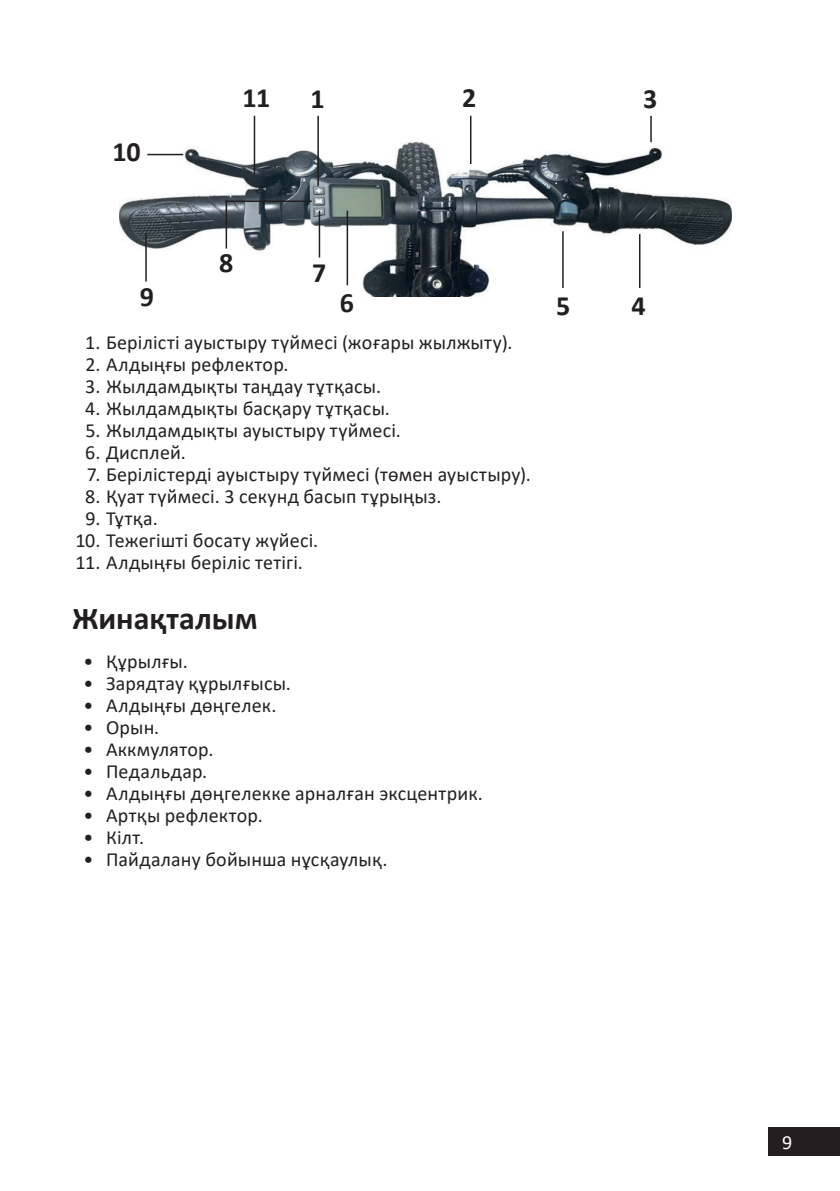
<style>
.page{position:relative;width:840px;height:1191px;background:#fff}
.page>*{position:absolute;margin:0;border:0;box-sizing:border-box;transform-origin:0 0}
.t1{font:700 32px "Calibri";color:#231f20}
.t2{font:700 28px "Calibri";color:#231f20}
.t3{font:20px "Calibri";letter-spacing:.01em;color:#231f20}
.t4{font:20px "Calibri";color:#fff}
</style>
<div class="page">
<div style="left:767px;top:1126px;width:72px;height:29px;background:#231f20"></div>
<img style="left:119px;top:142px;width:612px;height:155px">
<hr style="left:469px;top:116px;width:2px;height:48px;background:#231f20">
<svg style="left:650px;top:116px;width:1px;height:26px"></svg>
<hr style="left:562px;top:231px;width:1px;height:57px;background:#231f20">
<hr style="left:638px;top:234px;width:2px;height:54px;background:#231f20">
<hr style="left:317px;top:116px;width:2px;height:70px;background:#231f20">
<hr style="left:346px;top:211px;width:2px;height:74px;background:#231f20">
<hr style="left:253px;top:116px;width:2px;height:57px;background:#231f20">
<hr style="left:147px;top:154px;width:36px;height:1px;background:#231f20">
<hr style="left:145px;top:233px;width:2px;height:48px;background:#231f20">
<hr style="left:318px;top:211px;width:2px;height:46px;background:#231f20">
<hr style="left:225px;top:200px;width:86px;height:2px;background:#231f20">
<hr style="left:225px;top:200px;width:2px;height:48px;background:#231f20">
<h2 class="t2" style="left:113px;top:132px;width:29px">10</h2>
<h2 class="t2" style="left:140px;top:277px;width:16px">9</h2>
<h2 class="t2" style="left:242px;top:77px;width:29px">11</h2>
<h2 class="t2" style="left:310px;top:79px;width:16px">1</h2>
<h2 class="t2" style="left:462px;top:77px;width:16px">2</h2>
<h2 class="t2" style="left:643px;top:79px;width:16px">3</h2>
<h2 class="t2" style="left:219px;top:243px;width:16px">8</h2>
<h2 class="t2" style="left:312px;top:253px;width:16px">7</h2>
<h2 class="t2" style="left:339px;top:283px;width:16px">6</h2>
<h2 class="t2" style="left:556px;top:285px;width:16px">5</h2>
<h2 class="t2" style="left:631px;top:285px;width:16px">4</h2>
<p class="t3" style="left:85px;top:328px;width:428px">1. Берілісті ауыстыру түймесі (жоғары жылжыту).</p>
<p class="t3" style="left:85px;top:350px;width:205px">2. Алдыңғы рефлектор.</p>
<p class="t3" style="left:85px;top:372px;width:297px">3. Жылдамдықты таңдау тұтқасы.</p>
<p class="t3" style="left:85px;top:394px;width:306px">4. Жылдамдықты басқару тұтқасы.</p>
<p class="t3" style="left:85px;top:416px;width:317px">5. Жылдамдықты ауыстыру түймесі.</p>
<p class="t3" style="left:85px;top:438px;width:102px">6. Дисплей.</p>
<p class="t3" style="left:87px;top:460px;width:445px">7. Берілістерді ауыстыру түймесі (төмен ауыстыру).</p>
<p class="t3" style="left:85px;top:482px;width:357px">8. Қуат түймесі. 3 секунд басып тұрыңыз.</p>
<p class="t3" style="left:86px;top:504px;width:74px">9. Тұтқа.</p>
<p class="t3" style="left:75px;top:526px;width:244px">10. Тежегішті босату жүйесі.</p>
<p class="t3" style="left:75px;top:548px;width:229px">11. Алдыңғы беріліс тетігі.</p>
<h1 class="t1" style="left:72px;top:596px;width:187px">Жинақталым</h1>
<p class="t3" style="left:83px;top:647px;width:106px">• Құрылғы.</p>
<p class="t3" style="left:83px;top:669px;width:209px">• Зарядтау құрылғысы.</p>
<p class="t3" style="left:83px;top:691px;width:194px">• Алдыңғы дөңгелек.</p>
<p class="t3" style="left:83px;top:713px;width:77px">• Орын.</p>
<p class="t3" style="left:83px;top:735px;width:131px">• Аккмулятор.</p>
<p class="t3" style="left:83px;top:757px;width:125px">• Педальдар.</p>
<p class="t3" style="left:83px;top:779px;width:400px">• Алдыңғы дөңгелекке арналған эксцентрик.</p>
<p class="t3" style="left:83px;top:801px;width:181px">• Артқы рефлектор.</p>
<p class="t3" style="left:83px;top:823px;width:62px">• Кілт.</p>
<p class="t3" style="left:83px;top:845px;width:305px">• Пайдалану бойынша нұсқаулық.</p>
<p class="t4" style="left:781px;top:1128px;width:12px">9</p>
</div>
